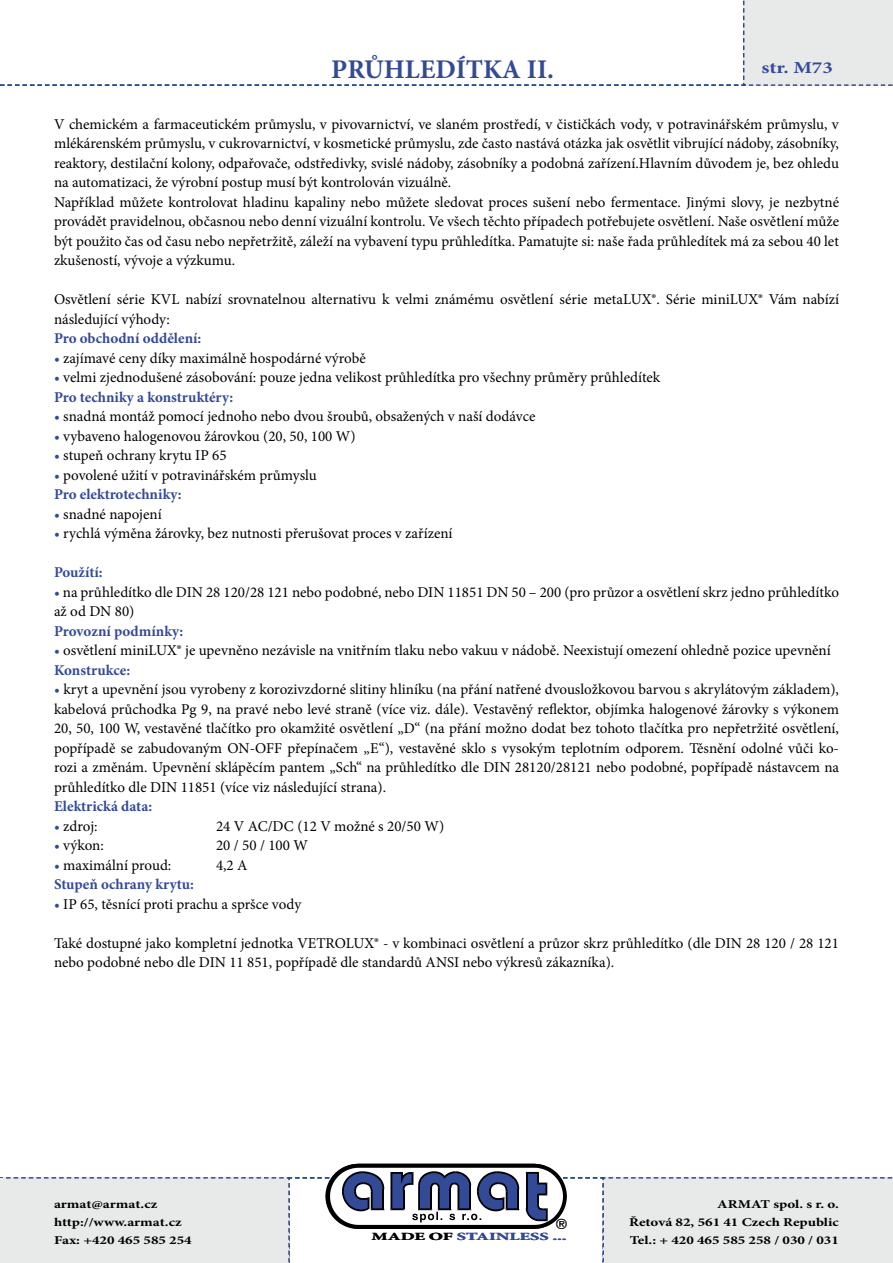
<style>
.page{position:relative;width:893px;height:1263px;background:#fff}
.page>*{position:absolute;margin:0;border:0;box-sizing:border-box;transform-origin:0 0}
.t1{font:700 27px "Minion Pro";color:#334a97}
.t2{font:700 16.8px "Minion Pro";color:#334a97;scale:1.25 1}
.t3{font:15px/19.5px "Minion Pro";color:#000}
.t4{font:700 15px "Minion Pro";color:#334a97}
.t5{font:700 12px/18px "Minion Pro";color:#000;scale:1.25 1}
.t6{font:700 10.95px "Minion Pro";color:#334a97;scale:1.67 1}
.s1{color:#334a97}
.s2{font-weight:700;color:#334a97}
.s3{color:#000}
</style>
<div class="page">
<svg style="left:0;top:0;width:893px;height:86px"></svg>
<svg style="left:0;top:1164px;width:893px;height:99px"></svg>
<hr style="left:0;top:1178px;width:4px;height:85px;background:#e8e9e9">
<h1 class="t1" style="left:331px;top:50px;width:224px">PRŮHLEDÍTKA II.</h1>
<p class="t2" style="left:761px;top:56px;width:59px">str. M73</p>
<p class="t3" style="left:54px;top:114px;width:787px">V chemickém a farmaceutickém průmyslu, v pivovarnictví, ve slaném prostředí, v čističkách vody, v potravinářském průmyslu, v mlékárenském průmyslu, v cukrovarnictví, v kosmetické průmyslu, zde často nastává otázka jak osvětlit vibrující nádoby, zásobníky, reaktory, destilační kolony, odpařovače, odstředivky, svislé nádoby, zásobníky a podobná zařízení.Hlavním důvodem je, bez ohledu na automatizaci, že výrobní postup musí být kontrolován vizuálně.<br>Například můžete kontrolovat hladinu kapaliny nebo můžete sledovat proces sušení nebo fermentace. Jinými slovy, je nezbytné provádět pravidelnou, občasnou nebo denní vizuální kontrolu. Ve všech těchto případech potřebujete osvětlení. Naše osvětlení může být použito čas od času nebo nepřetržitě, záleží na vybavení typu průhledítka. Pamatujte si: naše řada průhledítek má za sebou 40 let zkušeností, vývoje a výzkumu.</p>
<p class="t3" style="left:54px;top:290px;width:786px">Osvětlení série KVL nabízí srovnatelnou alternativu k velmi známému osvětlení série metaLUX®. Série miniLUX® Vám nabízí následující výhody:</p>
<p class="t4" style="left:54px;top:328px;width:149px">Pro obchodní oddělení:</p>
<p class="t3" style="left:54px;top:348px;width:313px"><span class="s1">•</span> zajímavé ceny díky maximálně hospodárné výrobě</p>
<p class="t3" style="left:54px;top:368px;width:608px"><span class="s1">•</span> velmi zjednodušené zásobování: pouze jedna velikost průhledítka pro všechny průměry průhledítek<br><span class="s2">Pro techniky a konstruktéry:</span></p>
<p class="t3" style="left:54px;top:407px;width:483px"><span class="s1">•</span> snadná montáž pomocí jednoho nebo dvou šroubů, obsažených v naší dodávce</p>
<p class="t3" style="left:54px;top:426px;width:303px"><span class="s1">•</span> vybaveno halogenovou žárovkou (20, 50, 100 W)</p>
<p class="t3" style="left:54px;top:446px;width:174px"><span class="s1">•</span> stupeň ochrany krytu IP 65</p>
<p class="t3" style="left:54px;top:465px;width:264px"><span class="s1">•</span> povolené užití v potravinářském průmyslu<br><span class="s2">Pro elektrotechniky:</span></p>
<p class="t3" style="left:54px;top:504px;width:109px"><span class="s1">•</span> snadné napojení</p>
<p class="t3" style="left:54px;top:524px;width:400px"><span class="s1">•</span> rychlá výměna žárovky, bez nutnosti přerušovat proces v zařízení</p>
<p class="t4" style="left:54px;top:562px;width:50px">Použítí:</p>
<p class="t3" style="left:54px;top:582px;width:786px"><span class="s1">•</span> na průhledítko dle DIN 28 120/28 121 nebo podobné, nebo DIN 11851 DN 50 – 200 (pro průzor a osvětlení skrz jedno průhledítko až od DN 80)</p>
<p class="t4" style="left:54px;top:620px;width:131px">Provozní podmínky:</p>
<p class="t3" style="left:54px;top:641px;width:778px"><span class="s1">•</span> osvětlení miniLUX® je upevněno nezávisle na vnitřním tlaku nebo vakuu v nádobě. Neexistují omezení ohledně pozice upevnění<br><span class="s2">Konstrukce:</span></p>
<p class="t3" style="left:54px;top:680px;width:787px;text-align:justify"><span class="s1">•</span> kryt a upevnění jsou vyrobeny z korozivzdorné slitiny hliníku (na přání natřené dvousložkovou barvou s akrylátovým základem), kabelová průchodka Pg 9, na pravé nebo levé straně (více viz. dále). Vestavěný reflektor, objímka halogenové žárovky s výkonem 20, 50, 100 W, vestavěné tlačítko pro okamžité osvětlení „D“ (na přání možno dodat bez tohoto tlačítka pro nepřetržité osvětlení, popřípadě se zabudovaným ON-OFF přepínačem „E“), vestavěné sklo s vysokým teplotním odporem. Těsnění odolné vůči ko&shy;rozi a změnám. Upevnění sklápěcím pantem „Sch“ na průhledítko dle DIN 28120/28121 nebo podobné, popřípadě nástavcem na průhledítko dle DIN 11851 (více viz následující strana).</p>
<p class="t4" style="left:54px;top:796px;width:100px">Elektrická data:</p>
<p class="t3" style="left:54px;top:816px;width:45px"><span class="s1">•</span> zdroj:</p>
<p class="t3" style="left:216px;top:816px;width:230px">24 V AC/DC (12 V možné s 20/50 W)</p>
<p class="t3" style="left:54px;top:836px;width:51px"><span class="s1">•</span> výkon:</p>
<p class="t3" style="left:216px;top:836px;width:93px">20 / 50 / 100 W</p>
<p class="t3" style="left:54px;top:855px;width:119px"><span class="s1">•</span> maximální proud:</p>
<p class="t3" style="left:216px;top:855px;width:33px">4,2 A</p>
<p class="t4" style="left:54px;top:874px;width:141px">Stupeň ochrany krytu:</p>
<p class="t3" style="left:54px;top:894px;width:249px"><span class="s1">•</span> IP 65, těsnící proti prachu a spršce vody</p>
<p class="t3" style="left:54px;top:933px;width:786px">Také dostupné jako kompletní jednotka VETROLUX® - v kombinaci osvětlení a průzor skrz průhledítko (dle DIN 28 120 / 28 121 nebo podobné nebo dle DIN 11 851, popřípadě dle standardů ANSI nebo výkresů zákazníka).</p>
<p class="t5" style="left:54px;top:1195px;width:112px">armat@armat.cz http://www.armat.cz<br>Fax: +420 465 585 254</p>
<p class="t5" style="left:629px;top:1195px;width:169px;text-align:justify;text-indent:88px">ARMAT spol. s r. o.<br>Řetová 82, 561 41 Czech Republic Tel.: + 420 465 585 258 / 030 / 031</p>
<p class="t6" style="left:372px;top:1229px;width:118px"><span class="s3">MADE OF</span> STAINLESS ...</p>
</div>
